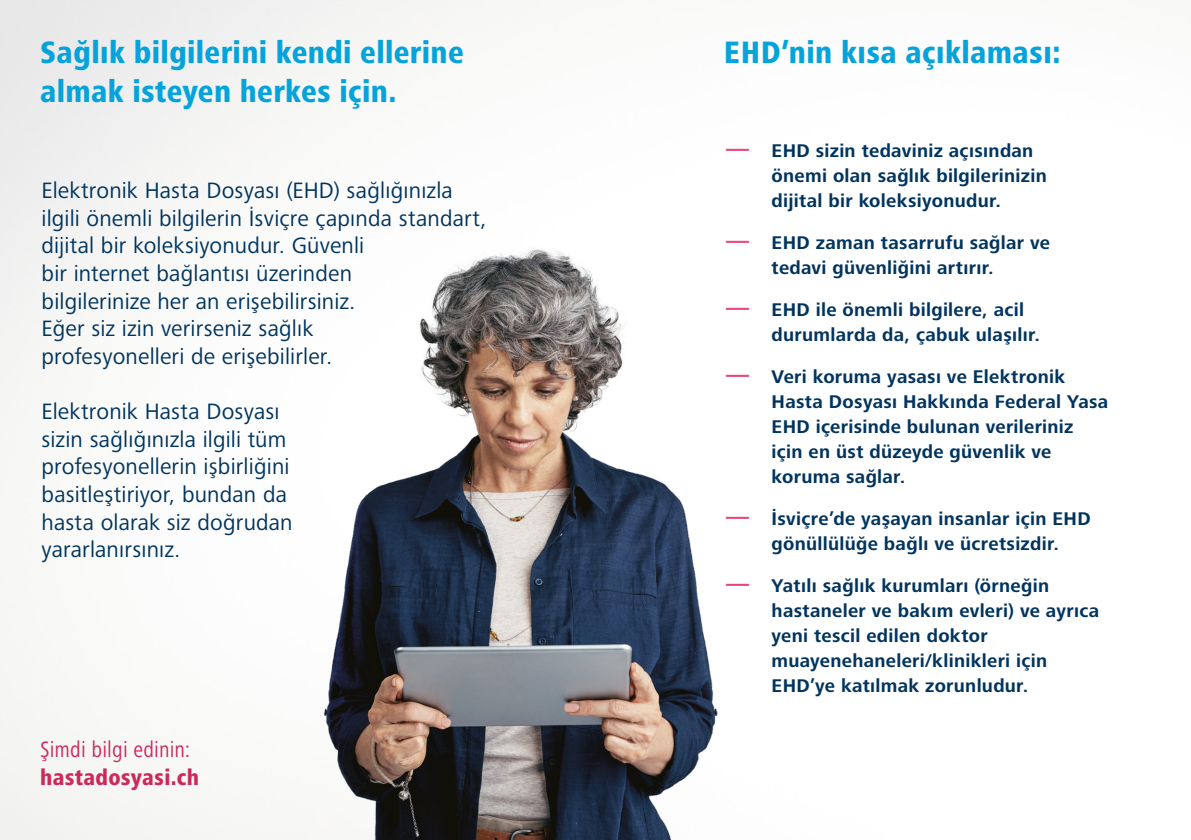
<style>
.page{position:relative;width:1191px;height:840px;background:#fff}
.page>*{position:absolute;margin:0;border:0;box-sizing:border-box;transform-origin:0 0}
.t1{font:800 condensed 32px/39px "Frutiger Next Pro";letter-spacing:.01em;color:#05a3db}
.t2{font:23px/27.6px "Frutiger Next Pro";letter-spacing:.005em;color:#00345e}
.t3{font:condensed 23px "Frutiger Next Pro";letter-spacing:.005em;color:#cd285a}
.t4{font:800 condensed 23px "Frutiger Next Pro";letter-spacing:.01em;color:#cd285a}
.t5{font:700 19px/25px "Frutiger Next Pro";letter-spacing:.015em;color:#00345e}
.s1{font-size:23px;color:#ea467d}
</style>
<div class="page">
<img style="left:286px;top:191px;width:432px;height:648px">
<h1 class="t1" style="left:40px;top:33px;width:425px">Sağlık bilgilerini kendi ellerine almak isteyen herkes için.</h1>
<h1 class="t1" style="left:724px;top:33px;width:338px">EHD’nin kısa açıklaması:</h1>
<p class="t2" style="left:42px;top:176px;width:446px">Elektronik Hasta Dosyası (EHD) sağlığınızla ilgili önemli bilgilerin İsviçre çapında standart, dijital bir koleksiyonudur. Güvenli<br>bir internet bağlantısı üzerinden<br>bilgilerinize her an erişebilirsiniz.<br>Eğer siz izin verirseniz sağlık<br>profesyonelleri de erişebilirler.</p>
<p class="t2" style="left:42px;top:397px;width:253px">Elektronik Hasta Dosyası sizin sağlığınızla ilgili tüm profesyonellerin işbirliğini basitleştiriyor, bundan da hasta olarak siz doğrudan yararlanırsınız.</p>
<p class="t3" style="left:40px;top:735px;width:152px">Şimdi bilgi edinin:</p>
<p class="t4" style="left:40px;top:763px;width:160px">hastadosyasi.ch</p>
<p class="t5" style="left:771px;top:138px;width:277px;text-indent:-45px"><span class="s1">—</span> EHD sizin tedaviniz açısından önemi olan sağlık bilgilerinizin dijital bir koleksiyonudur.</p>
<p class="t5" style="left:726px;top:230px;width:325px;text-align:center"><span class="s1">—</span> EHD zaman tasarrufu sağlar ve tedavi güvenliğini artırır.</p>
<p class="t5" style="left:771px;top:297px;width:270px;text-indent:-45px"><span class="s1">—</span> EHD ile önemli bilgilere, acil durumlarda da, çabuk ulaşılır.</p>
<p class="t5" style="left:771px;top:364px;width:338px;text-indent:-45px"><span class="s1">—</span> Veri koruma yasası ve Elektronik<br>Hasta Dosyası Hakkında Federal Yasa<br>EHD içerisinde bulunan verileriniz için en üst düzeyde güvenlik ve koruma sağlar.</p>
<p class="t5" style="left:771px;top:506px;width:320px;text-indent:-45px"><span class="s1">—</span> İsviçre’de yaşayan insanlar için EHD gönüllülüğe bağlı ve ücretsizdir.</p>
<p class="t5" style="left:771px;top:573px;width:329px;text-indent:-45px"><span class="s1">—</span> Yatılı sağlık kurumları (örneğin hastaneler ve bakım evleri) ve ayrıca yeni tescil edilen doktor muayenehaneleri/klinikleri için<br>EHD’ye katılmak zorunludur.</p>
</div>
